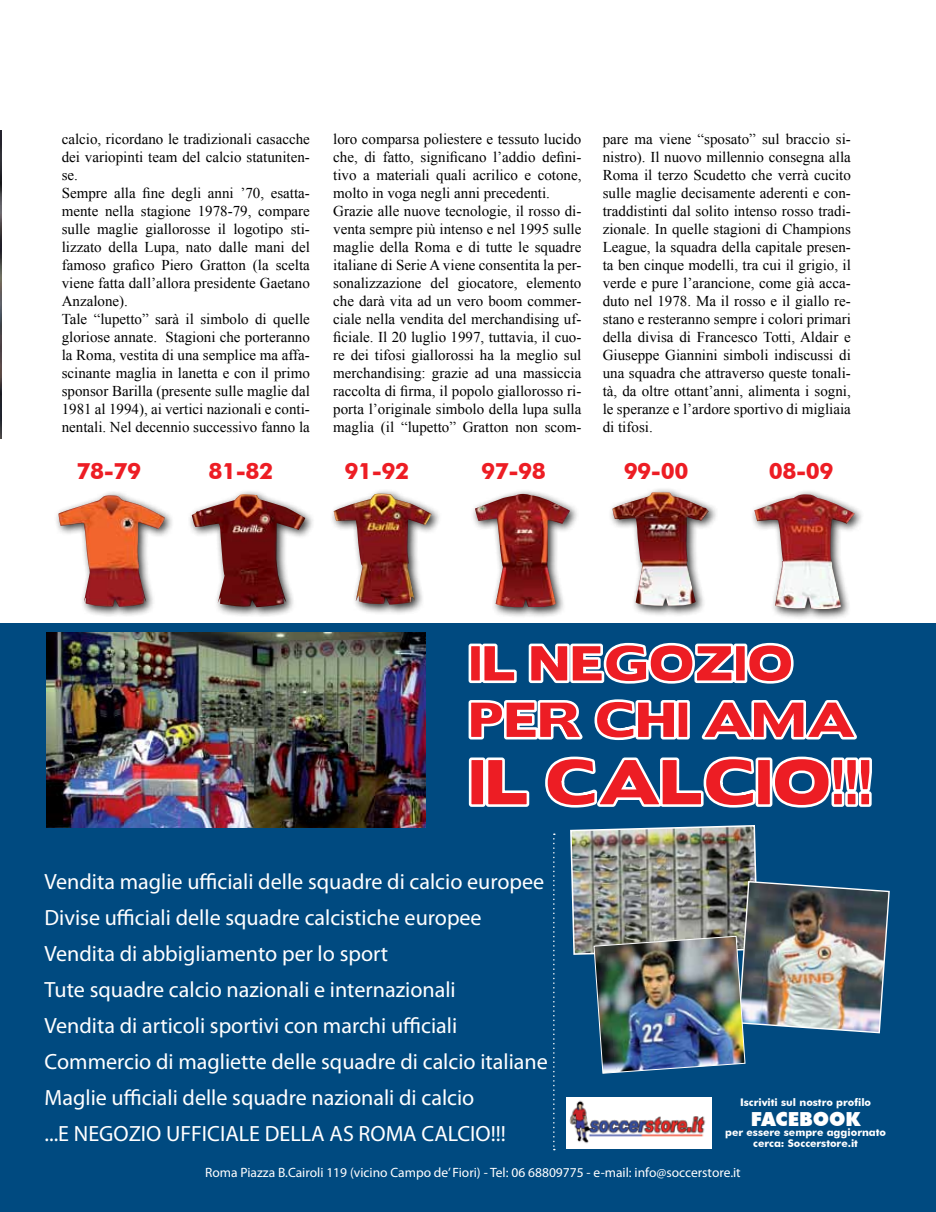
<style>
.page{position:relative;width:936px;height:1212px;background:#fff}
.page>*{position:absolute;margin:0;border:0;box-sizing:border-box;transform-origin:0 0}
.t1{font:700 22.5px "Futura BT";letter-spacing:-.02em;color:#ed1d24}
.t2{font:22.05px/36px "Myriad Pro";color:#fff}
.t3{font:900 19.35px "Futura BT";color:#fff}
.t4{font:15px/18px "Times New Roman";color:#000}
.t5{font:13.5px "Myriad Pro";color:#fff}
.t6{font:700 10.5px/10.5px "Futura BT";color:#fff;text-align:center}
</style>
<div class="page">
<img style="left:0;top:131px;width:2px;height:307px">
<div style="left:0;top:623px;width:935px;height:589px;background:#004a80"></div>
<div style="left:608px;top:487px;width:110px;height:130px;background:#000;opacity:.8"></div>
<img style="left:612px;top:492px;width:96px;height:113px">
<div style="left:54px;top:490px;width:121px;height:128px;background:#000;opacity:.8"></div>
<img style="left:58px;top:495px;width:107px;height:112px">
<div style="left:187px;top:489px;width:129px;height:129px;background:#000;opacity:.8"></div>
<img style="left:192px;top:494px;width:113px;height:114px">
<div style="left:329px;top:489px;width:112px;height:126px;background:#000;opacity:.8"></div>
<img style="left:334px;top:494px;width:97px;height:111px">
<div style="left:750px;top:489px;width:114px;height:131px;background:#000;opacity:.8"></div>
<img style="left:754px;top:494px;width:100px;height:117px">
<div style="left:470px;top:489px;width:110px;height:129px;background:#000;opacity:.8"></div>
<img style="left:475px;top:494px;width:95px;height:111px">
<svg style="left:468px;top:757px;width:404px;height:51px"></svg>
<svg style="left:468px;top:699px;width:389px;height:82px"></svg>
<svg style="left:468px;top:605px;width:326px;height:79px"></svg>
<img style="left:46px;top:633px;width:379px;height:194px">
<img style="left:566px;top:1098px;width:145px;height:50px">
<svg style="left:553px;top:833px;width:2px;height:317px"></svg>
<img style="left:570px;top:825px;width:320px;height:249px">
<p class="t4" style="left:62px;top:130px;width:250px">calcio, ricordano le tradizionali casacche dei variopinti team del calcio statuniten&shy;se.<br>Sempre alla fine degli anni ’70, esatta&shy;mente nella stagione 1978-79, compare sulle maglie giallorosse il logotipo sti&shy;lizzato della Lupa, nato dalle mani del famoso grafico Piero Gratton (la scelta viene fatta dall’allora presidente Gaetano Anzalone).<br>Tale “lupetto” sarà il simbolo di quelle gloriose annate. Stagioni che porteranno la Roma, vestita di una semplice ma affa&shy;scinante maglia in lanetta e con il primo sponsor Barilla (presente sulle maglie dal 1981 al 1994), ai vertici nazionali e conti&shy;nentali. Nel decennio successivo fanno la</p>
<p class="t4" style="left:333px;top:130px;width:250px">loro comparsa poliestere e tessuto lucido che, di fatto, significano l’addio defini&shy;tivo a materiali quali acrilico e cotone, molto in voga negli anni precedenti.<br>Grazie alle nuove tecnologie, il rosso di&shy;venta sempre più intenso e nel 1995 sulle maglie della Roma e di tutte le squadre italiane di Serie A viene consentita la per&shy;sonalizzazione del giocatore, elemento che darà vita ad un vero boom commer&shy;ciale nella vendita del merchandising uf&shy;ficiale. Il 20 luglio 1997, tuttavia, il cuo&shy;re dei tifosi giallorossi ha la meglio sul merchandising: grazie ad una massiccia raccolta di firma, il popolo giallorosso ri&shy;porta l’originale simbolo della lupa sulla maglia (il “lupetto” Gratton non scom-</p>
<p class="t4" style="left:602px;top:130px;width:250px;text-align:justify">pare ma viene “sposato” sul braccio si&shy;nistro). Il nuovo millennio consegna alla Roma il terzo Scudetto che verrà cucito sulle maglie decisamente aderenti e con&shy;traddistinti dal solito intenso rosso tradi&shy;zionale. In quelle stagioni di Champions League, la squadra della capitale presen&shy;ta ben cinque modelli, tra cui il grigio, il verde e pure l’arancione, come già acca&shy;duto nel 1978. Ma il rosso e il giallo re&shy;stano e resteranno sempre i colori primari della divisa di Francesco Totti, Aldair e Giuseppe Giannini simboli indiscussi di una squadra che attraverso queste tonali&shy;tà, da oltre ottant’anni, alimenta i sogni, le speranze e l’ardore sportivo di migliaia di tifosi.</p>
<h1 class="t1" style="left:77px;top:457px;width:66px">78-79</h1>
<h1 class="t1" style="left:208px;top:457px;width:66px">81-82</h1>
<h1 class="t1" style="left:344px;top:457px;width:66px">91-92</h1>
<h1 class="t1" style="left:481px;top:457px;width:66px">97-98</h1>
<h1 class="t1" style="left:623px;top:457px;width:66px">99-00</h1>
<h1 class="t1" style="left:768px;top:457px;width:66px">08-09</h1>
<p class="t2" style="left:45px;top:863px;width:505px">Vendita maglie ufficiali delle squadre di calcio europee Divise ufficiali delle squadre calcistiche europee Vendita di abbigliamento per lo sport<br>Tute squadre calcio nazionali e internazionali<br>Vendita di articoli sportivi con marchi ufficiali Commercio di magliette delle squadre di calcio italiane Maglie ufficiali delle squadre nazionali di calcio<br>...E NEGOZIO UFFICIALE DELLA AS ROMA CALCIO!!!</p>
<p class="t6" style="left:740px;top:1097px;width:133px">Iscriviti sul nostro profilo</p>
<p class="t3" style="left:750px;top:1107px;width:111px">FACEBOOK</p>
<p class="t6" style="left:725px;top:1127px;width:162px">per essere sempre aggiornato cerca: Soccerstore.it</p>
<p class="t5" style="left:205px;top:1163px;width:537px">Roma Piazza B.Cairoli 119 (vicino Campo de’ Fiori) - Tel: 06 68809775 - e-mail: info@soccerstore.it</p>
</div>
